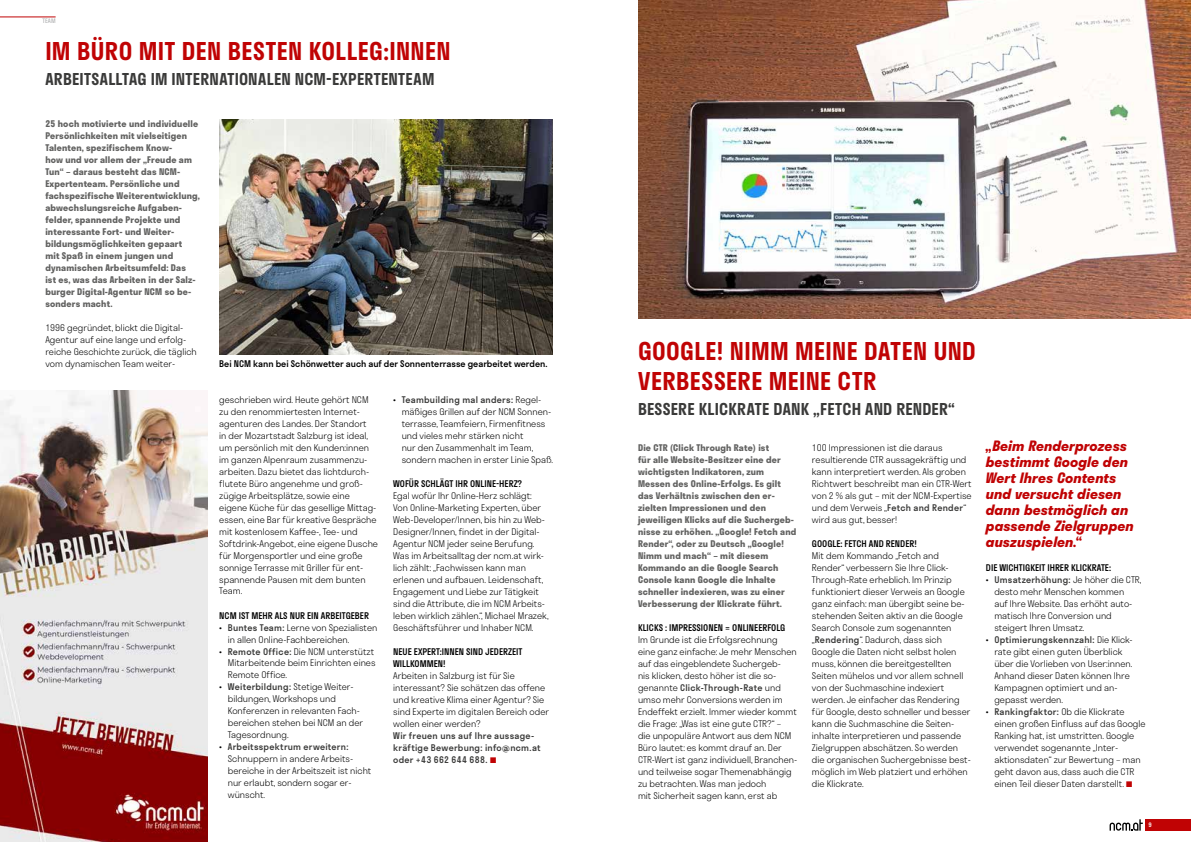
<style>
.page{position:relative;width:1191px;height:842px;background:#fff}
.page>*{position:absolute;margin:0;border:0;box-sizing:border-box;transform-origin:0 0}
.t1{font:600 24px/30px "Stratos";letter-spacing:.02em;color:#c00304}
.t2{font:600 16px "Stratos";letter-spacing:.02em;color:#3a3a39}
.t3{font:italic 700 14px/16px "Stratos";letter-spacing:.01em;color:#c00304}
.t4{font:300 9px/12px "Stratos";color:#000}
.t5{font:700 9px/12px "Stratos";letter-spacing:.02em;color:#626261}
.t6{font:500 9px/12px "Stratos";color:#000}
.t7{font:500 9px/12px "Stratos";letter-spacing:.03em;color:#3a3a39}
.t8{font:6px "Stratos";color:#b1b2b3}
.t9{font:500 6px "Stratos";color:#fff}
.s1{font-weight:500;color:#3a3a39}
.s2{color:#c00304}
</style>
<div class="page">
<div style="left:1145px;top:819px;width:46px;height:12px;background:#c00304"></div>
<svg style="left:1109px;top:819px;width:33px;height:12px"></svg>
<hr style="left:0;top:17px;width:56px;height:1px;background:#c00304">
<img style="left:0;top:391px;width:208px;height:451px">
<img style="left:219px;top:119px;width:334px;height:236px">
<img style="left:638px;top:0;width:553px;height:319px">
<p class="t8" style="left:43px;top:16px;width:15px">TEAM</p>
<h1 class="t1" style="left:45px;top:36px;width:407px">IM BÜRO MIT DEN BESTEN KOLLEG:INNEN</h1>
<h2 class="t2" style="left:45px;top:67px;width:391px">ARBEITSALLTAG IM INTERNATIONALEN NCM-EXPERTENTEAM</h2>
<p class="t5" style="left:45px;top:117px;width:156px">25 hoch motivierte und individuelle<br>Persönlichkeiten mit vielseitigen<br>Talenten, spezifischem Know-<br>how und vor allem der „Freude am<br>Tun“ – daraus besteht das NCM-<br>Expertenteam. Persönliche und fachspezifische Weiterentwicklung, abwechslungsreiche Aufgaben&shy;felder, spannende Projekte und interessante Fort- und Weiter&shy;bildungsmöglichkeiten gepaart<br>mit Spaß in einem jungen und dynamischen Arbeitsumfeld: Das<br>ist es, was das Arbeiten in der Salz&shy;burger Digital-Agentur NCM so be&shy;sonders macht.</p>
<p class="t4" style="left:45px;top:321px;width:153px">1996 gegründet, blickt die Digital-Agentur auf eine lange und erfolg&shy;reiche Geschichte zurück, die täglich vom dynamischen Team weiter-</p>
<p class="t4" style="left:219px;top:393px;width:160px">geschrieben wird. Heute gehört NCM zu den renommiertesten Internet&shy;agenturen des Landes. Der Standort<br>in der Mozartstadt Salzburg ist ideal, um persönlich mit den Kunden:innen im ganzen Alpenraum zusammenzu&shy;arbeiten. Dazu bietet das lichtdurch&shy;flutete Büro angenehme und groß&shy;zügige Arbeitsplätze, sowie eine eigene Küche für das gesellige Mittag&shy;essen, eine Bar für kreative Gespräche mit kostenlosem Kaffee-, Tee- und Softdrink-Angebot, eine eigene Dusche für Morgensportler und eine große sonnige Terrasse mit Griller für ent&shy;spannende Pausen mit dem bunten Team.</p>
<p class="t6" style="left:219px;top:609px;width:151px">NCM IST MEHR ALS NUR EIN ARBEITGEBER</p>
<p class="t4" style="left:228px;top:621px;width:151px;text-indent:-9px">• <span class="s1">Buntes Team:</span> Lerne von Spezialisten in allen Online-Fachbereichen.</p>
<p class="t4" style="left:228px;top:645px;width:149px;text-indent:-9px">• <span class="s1">Remote Office:</span> Die NCM unterstützt<br>Mitarbeitende beim Einrichten eines<br>Remote Office.</p>
<p class="t4" style="left:228px;top:681px;width:137px;text-indent:-9px">• <span class="s1">Weiterbildung:</span> Stetige Weiter&shy;bildungen, Workshops und<br>Konferenzen in relevanten Fach&shy;bereichen stehen bei NCM an der<br>Tagesordnung.</p>
<p class="t4" style="left:228px;top:741px;width:145px;text-indent:-9px">• <span class="s1">Arbeitsspektrum erweitern:<br></span>Schnuppern in andere Arbeits&shy;bereiche in der Arbeitszeit ist nicht nur erlaubt, sondern sogar er&shy;wünscht.</p>
<p class="t6" style="left:219px;top:357px;width:330px">Bei NCM kann bei Schönwetter auch auf der Sonnenterrasse gearbeitet werden.</p>
<p class="t4" style="left:402px;top:393px;width:153px;text-indent:-9px">• <span class="s1">Teambuilding mal anders:</span> Regel&shy;mäßiges Grillen auf der NCM Sonnen&shy;terrasse, Teamfeiern, Firmenfitness und vieles mehr stärken nicht<br>nur den Zusammenhalt im Team, sondern machen in erster Linie Spaß.</p>
<p class="t6" style="left:393px;top:477px;width:130px">WOFÜR SCHLÄGT IHR ONLINE-HERZ?</p>
<p class="t4" style="left:393px;top:489px;width:157px">Egal wofür Ihr Online-Herz schlägt:<br>Von Online-Marketing Experten, über Web-Developer/Innen, bis hin zu Web-Designer/Innen, findet in der Digital-Agentur NCM jeder seine Berufung.<br>Was im Arbeitsalltag der ncm.at wirk&shy;lich zählt: „Fachwissen kann man erlenen und aufbauen. Leidenschaft, Engagement und Liebe zur Tätigkeit sind die Attribute, die im NCM Arbeits&shy;leben wirklich zählen.“, Michael Mrazek, Geschäftsführer und Inhaber NCM.</p>
<p class="t6" style="left:393px;top:645px;width:131px">NEUE EXPERT:INNEN SIND JEDERZEIT<br>WILLKOMMEN!</p>
<p class="t4" style="left:393px;top:669px;width:157px">Arbeiten in Salzburg ist für Sie interessant? Sie schätzen das offene und kreative Klima einer Agentur? Sie sind Experte im digitalen Bereich oder wollen einer werden?</p>
<p class="t7" style="left:393px;top:729px;width:149px">Wir freuen uns auf Ihre aussage&shy;kräftige Bewerbung: info@ncm.at oder +43 662 644 688. <span class="s2">■</span></p>
<h1 class="t1" style="left:638px;top:336px;width:339px">GOOGLE! NIMM MEINE DATEN UND<br>VERBESSERE MEINE CTR</h1>
<h2 class="t2" style="left:638px;top:397px;width:318px">BESSERE KLICKRATE DANK „FETCH AND RENDER“</h2>
<p class="t4" style="left:812px;top:441px;width:161px">100 Impressionen ist die daraus resultierende CTR aussagekräftig und kann interpretiert werden. Als groben Richtwert beschreibt man ein CTR-Wert von 2 % als gut – mit der NCM-Expertise und dem Verweis „<span class="s1">Fetch and Render</span>“ wird aus gut, besser!</p>
<p class="t6" style="left:812px;top:537px;width:106px">GOOGLE: FETCH AND RENDER!</p>
<p class="t4" style="left:812px;top:549px;width:160px">Mit dem Kommando „Fetch and Render“ verbessern Sie Ihre Click-Through-Rate erheblich. Im Prinzip funktioniert dieser Verweis an Google ganz einfach: man übergibt seine be&shy;stehenden Seiten aktiv an die Google Search Console zum sogenannten „<span class="s1">Rendering</span>“. Dadurch, dass sich Google die Daten nicht selbst holen muss, können die bereitgestellten Seiten mühelos und vor allem schnell von der Suchmaschine indexiert werden. Je einfacher das Rendering für Google, desto schneller und besser kann die Suchmaschine die Seiten&shy;inhalte interpretieren und passende Zielgruppen abschätzen. So werden die organischen Suchergebnisse best&shy;möglich im Web platziert und erhöhen die Klickrate.</p>
<p class="t5" style="left:638px;top:441px;width:160px">Die CTR (Click Through Rate) ist<br>für alle Website-Besitzer eine der wichtigsten Indikatoren, zum<br>Messen des Online-Erfolgs. Es gilt das Verhältnis zwischen den er&shy;zielten Impressionen und den jeweiligen Klicks auf die Suchergeb&shy;nisse zu erhöhen. „Google! Fetch and<br>Render“, oder zu Deutsch „Google!<br>Nimm und mach“ – mit diesem<br>Kommando an die Google Search<br>Console kann Google die Inhalte schneller indexieren, was zu einer<br>Verbesserung der Klickrate führt.</p>
<p class="t6" style="left:638px;top:621px;width:149px">KLICKS : IMPRESSIONEN = ONLINEERFOLG</p>
<p class="t4" style="left:638px;top:633px;width:161px">Im Grunde ist die Erfolgsrechnung eine ganz einfache: Je mehr Menschen auf das eingeblendete Suchergeb-<br>nis klicken, desto höher ist die so&shy;genannte <span class="s1">Click-Through-Rate</span> und umso mehr Conversions werden im Endeffekt erzielt. Immer wieder kommt die Frage: „Was ist eine gute CTR?“ –<br>die unpopuläre Antwort aus dem NCM Büro lautet: es kommt drauf an. Der CTR-Wert ist ganz individuell, Branchen&shy;und teilweise sogar Themenabhängig zu betrachten. Was man jedoch<br>mit Sicherheit sagen kann, erst ab</p>
<h3 class="t3" style="left:986px;top:437px;width:149px">„Beim Renderprozess bestimmt Google den<br>Wert Ihres Contents und versucht diesen dann bestmöglich an passende Zielgruppen auszuspielen.“</h3>
<p class="t6" style="left:986px;top:561px;width:127px">DIE WICHTIGKEIT IHRER KLICKRATE:</p>
<p class="t4" style="left:994px;top:573px;width:149px;text-indent:-9px">• <span class="s1">Umsatzerhöhung:</span> Je höher die CTR, desto mehr Menschen kommen<br>auf Ihre Website. Das erhöht auto&shy;matisch Ihre Conversion und steigert Ihren Umsatz.</p>
<p class="t4" style="left:994px;top:633px;width:140px;text-indent:-9px">• <span class="s1">Optimierungskennzahl:</span> Die Klick&shy;rate gibt einen guten Überblick über die Vorlieben von User:innen.<br>Anhand dieser Daten können Ihre<br>Kampagnen optimiert und an&shy;gepasst werden.</p>
<p class="t4" style="left:994px;top:705px;width:153px;text-indent:-9px">• <span class="s1">Rankingfaktor:</span> Ob die Klickrate einen großen Einfluss auf das Google Ranking hat, ist umstritten. Google verwendet sogenannte „Inter&shy;aktionsdaten“ zur Bewertung – man geht davon aus, dass auch die CTR einen Teil dieser Daten darstellt. <span class="s2">■</span></p>
<p class="t9" style="left:1148px;top:820px;width:5px">9</p>
</div>
